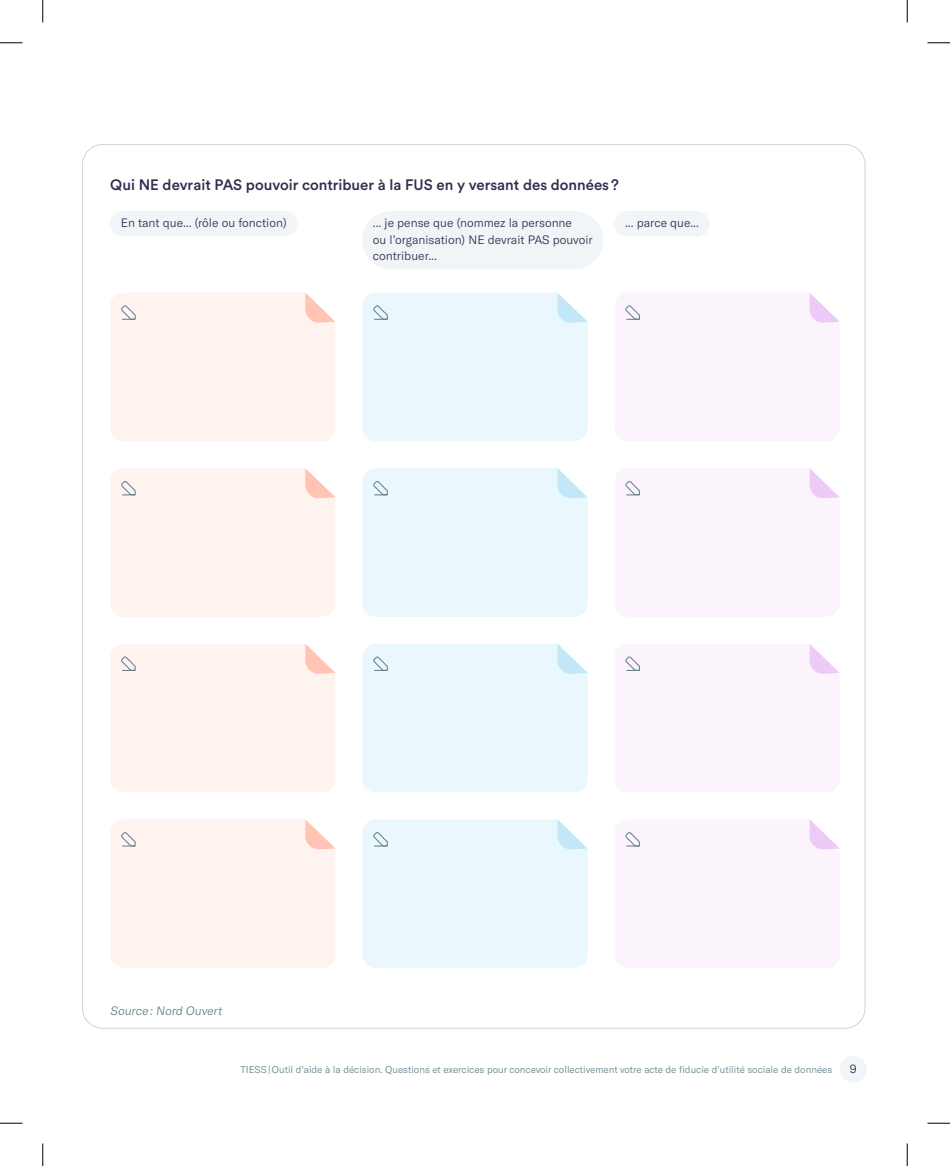
<style>
.page{position:relative;width:950px;height:1166px;background:#fff}
.page>*{position:absolute;margin:0;border:0;box-sizing:border-box;transform-origin:0 0}
.t1{font:500 15px "Circular Std";color:#2e2e4f}
.t2{font:300 12px/16.5px "GT America";color:#2e2e4f}
.t3{font:300 12px "GT America";color:#63818a}
.t4{font:300 9.75px "GT America";color:#63818a}
</style>
<div class="page">
<div style="left:839px;top:1055px;width:27px;height:27px;background:#f2f5f7;border-radius:50%"></div>
<div style="left:110px;top:211px;width:187px;height:25px;background:#f2f5f7;border-radius:13px"></div>
<div style="left:362px;top:211px;width:241px;height:58px;background:#f2f5f7;border-radius:29px"></div>
<div style="left:614px;top:211px;width:95px;height:25px;background:#f2f5f7;border-radius:13px"></div>
<div style="left:110px;top:293px;width:225px;height:148px;background:#fff3f0"></div>
<div style="left:110px;top:468px;width:225px;height:148px;background:#fff3f0"></div>
<div style="left:110px;top:644px;width:225px;height:148px;background:#fff3f0"></div>
<div style="left:110px;top:819px;width:225px;height:149px;background:#fff3f0"></div>
<div style="left:362px;top:292px;width:225px;height:149px;background:#eaf7fc"></div>
<div style="left:362px;top:468px;width:225px;height:148px;background:#eaf7fc"></div>
<div style="left:362px;top:644px;width:225px;height:148px;background:#eaf7fc"></div>
<div style="left:362px;top:819px;width:225px;height:149px;background:#eaf7fc"></div>
<div style="left:615px;top:293px;width:224px;height:148px;background:#fbf4fd"></div>
<div style="left:615px;top:468px;width:224px;height:148px;background:#fbf4fd"></div>
<div style="left:615px;top:644px;width:224px;height:148px;background:#fbf4fd"></div>
<div style="left:615px;top:819px;width:224px;height:149px;background:#fbf4fd"></div>
<svg style="left:0;top:42px;width:22px;height:1px"></svg>
<svg style="left:927px;top:42px;width:23px;height:1px"></svg>
<svg style="left:0;top:1122px;width:22px;height:1px"></svg>
<svg style="left:927px;top:1122px;width:23px;height:1px"></svg>
<svg style="left:42px;top:0;width:1px;height:22px"></svg>
<svg style="left:42px;top:1143px;width:1px;height:23px"></svg>
<svg style="left:906px;top:0;width:1px;height:22px"></svg>
<svg style="left:906px;top:1143px;width:1px;height:23px"></svg>
<p class="t1" style="left:110px;top:175px;width:510px">Qui NE devrait PAS pouvoir contribuer à la FUS en y versant des données?</p>
<p class="t2" style="left:121px;top:215px;width:167px">En tant que... (rôle ou fonction)</p>
<p class="t2" style="left:373px;top:215px;width:221px">... je pense que (nommez la personne<br>ou l’organisation) NE devrait PAS pouvoir contribuer...</p>
<p class="t2" style="left:625px;top:215px;width:75px">... parce que...</p>
<p class="t3" style="left:110px;top:1004px;width:115px">Source : Nord Ouvert</p>
<p class="t4" style="left:240px;top:1063px;width:593px">TIESS | Outil d’aide à la décision. Questions et exercices pour concevoir collectivement votre acte de fiducie d’utilité sociale de données</p>
<p class="t2" style="left:849px;top:1060px;width:8px">9</p>
</div>
